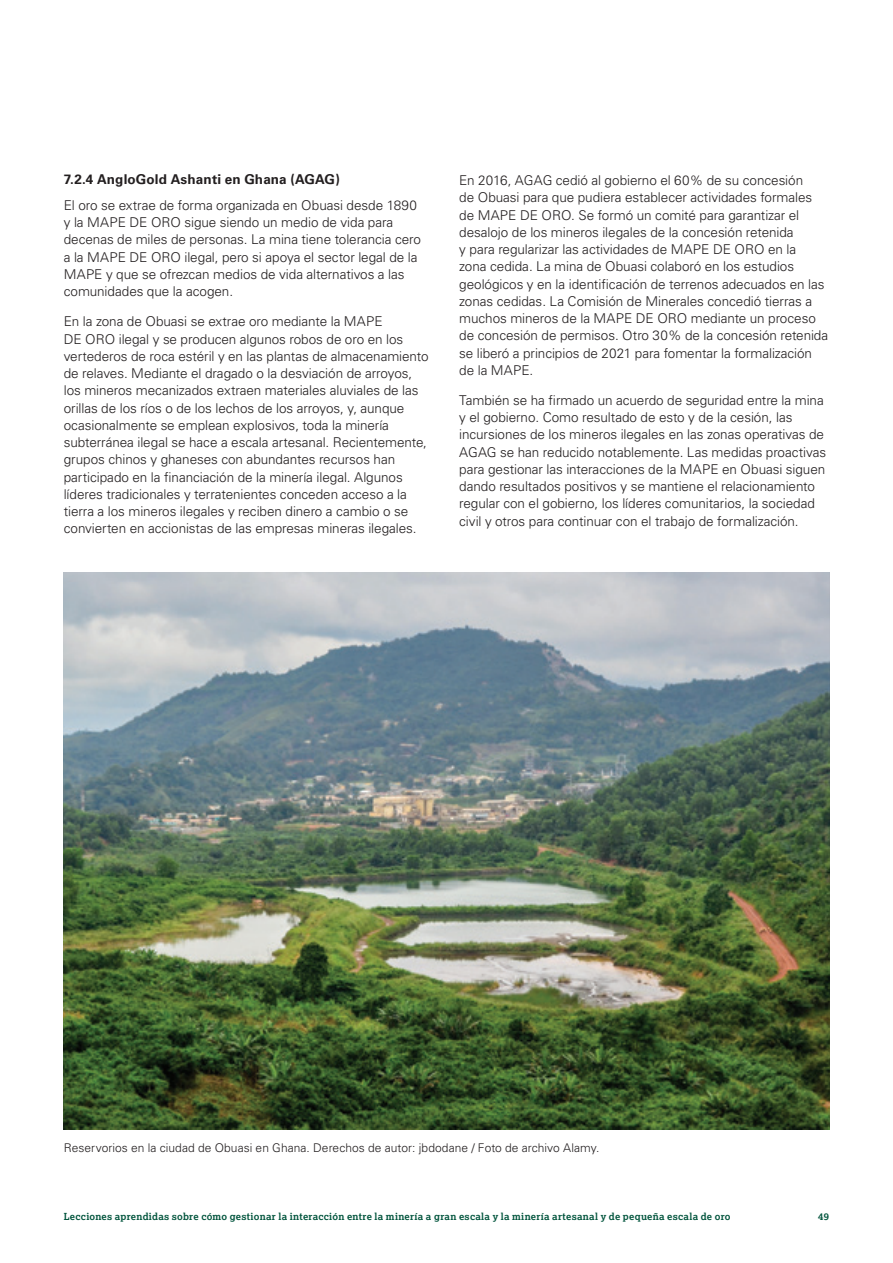
<style>
.page{position:relative;width:893px;height:1263px;background:#fff}
.page>*{position:absolute;margin:0;border:0;box-sizing:border-box;transform-origin:0 0}
.t1{font:300 13.5px/17.2px "Univers";letter-spacing:-.005em;color:#231f20}
.t2{font:700 13.5px "Univers";letter-spacing:.01em;color:#231f20}
.t3{font:300 12px "Univers";letter-spacing:.005em;color:#231f20}
.t4{font:700 9.75px "Lexia";letter-spacing:.025em;color:#00543c}
</style>
<div class="page">
<img style="left:64px;top:572px;width:765px;height:557px">
<p class="t2" style="left:64px;top:172px;width:278px">7.2.4 AngloGold Ashanti en Ghana (AGAG)</p>
<p class="t1" style="left:64px;top:197px;width:359px">El oro se extrae de forma organizada en Obuasi desde 1890 y la MAPE DE ORO sigue siendo un medio de vida para decenas de miles de personas. La mina tiene tolerancia cero a la MAPE DE ORO ilegal, pero si apoya el sector legal de la MAPE y que se ofrezcan medios de vida alternativos a las comunidades que la acogen.</p>
<p class="t1" style="left:64px;top:313px;width:366px">En la zona de Obuasi se extrae oro mediante la MAPE<br>DE ORO ilegal y se producen algunos robos de oro en los vertederos de roca estéril y en las plantas de almacenamiento de relaves. Mediante el dragado o la desviación de arroyos, los mineros mecanizados extraen materiales aluviales de las orillas de los ríos o de los lechos de los arroyos, y, aunque ocasionalmente se emplean explosivos, toda la minería subterránea ilegal se hace a escala artesanal. Recientemente, grupos chinos y ghaneses con abundantes recursos han participado en la financiación de la minería ilegal. Algunos líderes tradicionales y terratenientes conceden acceso a la tierra a los mineros ilegales y reciben dinero a cambio o se convierten en accionistas de las empresas mineras ilegales.</p>
<p class="t1" style="left:459px;top:172px;width:371px">En 2016, AGAG cedió al gobierno el 60% de su concesión<br>de Obuasi para que pudiera establecer actividades formales de MAPE DE ORO. Se formó un comité para garantizar el desalojo de los mineros ilegales de la concesión retenida<br>y para regularizar las actividades de MAPE DE ORO en la<br>zona cedida. La mina de Obuasi colaboró en los estudios geológicos y en la identificación de terrenos adecuados en las zonas cedidas. La Comisión de Minerales concedió tierras a muchos mineros de la MAPE DE ORO mediante un proceso de concesión de permisos. Otro 30% de la concesión retenida se liberó a principios de 2021 para fomentar la formalización de la MAPE.</p>
<p class="t1" style="left:459px;top:391px;width:368px">También se ha firmado un acuerdo de seguridad entre la mina y el gobierno. Como resultado de esto y de la cesión, las incursiones de los mineros ilegales en las zonas operativas de AGAG se han reducido notablemente. Las medidas proactivas para gestionar las interacciones de la MAPE en Obuasi siguen dando resultados positivos y se mantiene el relacionamiento regular con el gobierno, los líderes comunitarios, la sociedad civil y otros para continuar con el trabajo de formalización.</p>
<p class="t3" style="left:64px;top:1140px;width:537px">Reservorios en la ciudad de Obuasi en Ghana. Derechos de autor: jbdodane / Foto de archivo Alamy.</p>
<p class="t4" style="left:64px;top:1211px;width:668px">Lecciones aprendidas sobre cómo gestionar la interacción entre la minería a gran escala y la minería artesanal y de pequeña escala de oro</p>
<p class="t4" style="left:818px;top:1211px;width:12px">49</p>
</div>
